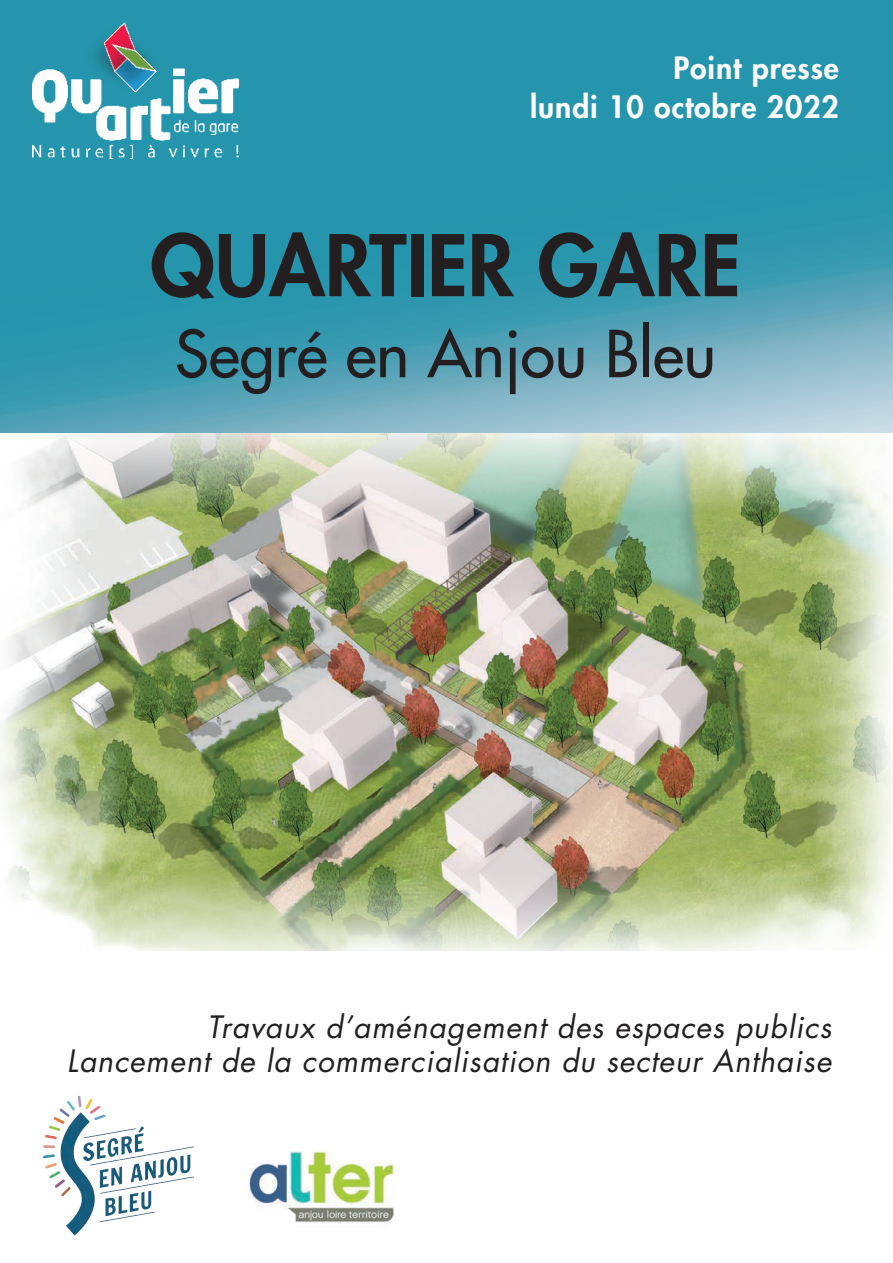
<style>
.page{position:relative;width:893px;height:1263px;background:#fff}
.page>*{position:absolute;margin:0;border:0;box-sizing:border-box;transform-origin:0 0}
.t1{font:800 82.5px "Futura Std";color:#231f20}
.t2{font:500 63px "Futura Std";color:#231f20}
.t3{font:italic 30px/34.5px "Futura Std";letter-spacing:.03em;color:#231f20;text-align:right}
.t4{font:800 30px/39px "Futura Std";letter-spacing:.03em;color:#fff;text-align:right}
</style>
<div class="page">
<svg style="left:0;top:0;width:893px;height:433px;background:#399cb1"></svg>
<div style="left:0;top:433px;width:893px;height:517px;background:#fff;opacity:.9"></div>
<img style="left:249px;top:1151px;width:145px;height:71px">
<img style="left:33px;top:19px;width:205px;height:139px">
<img style="left:42px;top:1096px;width:152px;height:140px">
<p class="t4" style="left:530px;top:48px;width:310px">Point presse<br>lundi 10 octobre 2022</p>
<h1 class="t1" style="left:150px;top:214px;width:592px">QUARTIER GARE</h1>
<h2 class="t2" style="left:175px;top:314px;width:542px">Segré en Anjou Bleu</h2>
<p class="t3" style="left:67px;top:1010px;width:766px">Travaux d’aménagement des espaces publics<br>Lancement de la commercialisation du secteur Anthaise</p>
</div>
